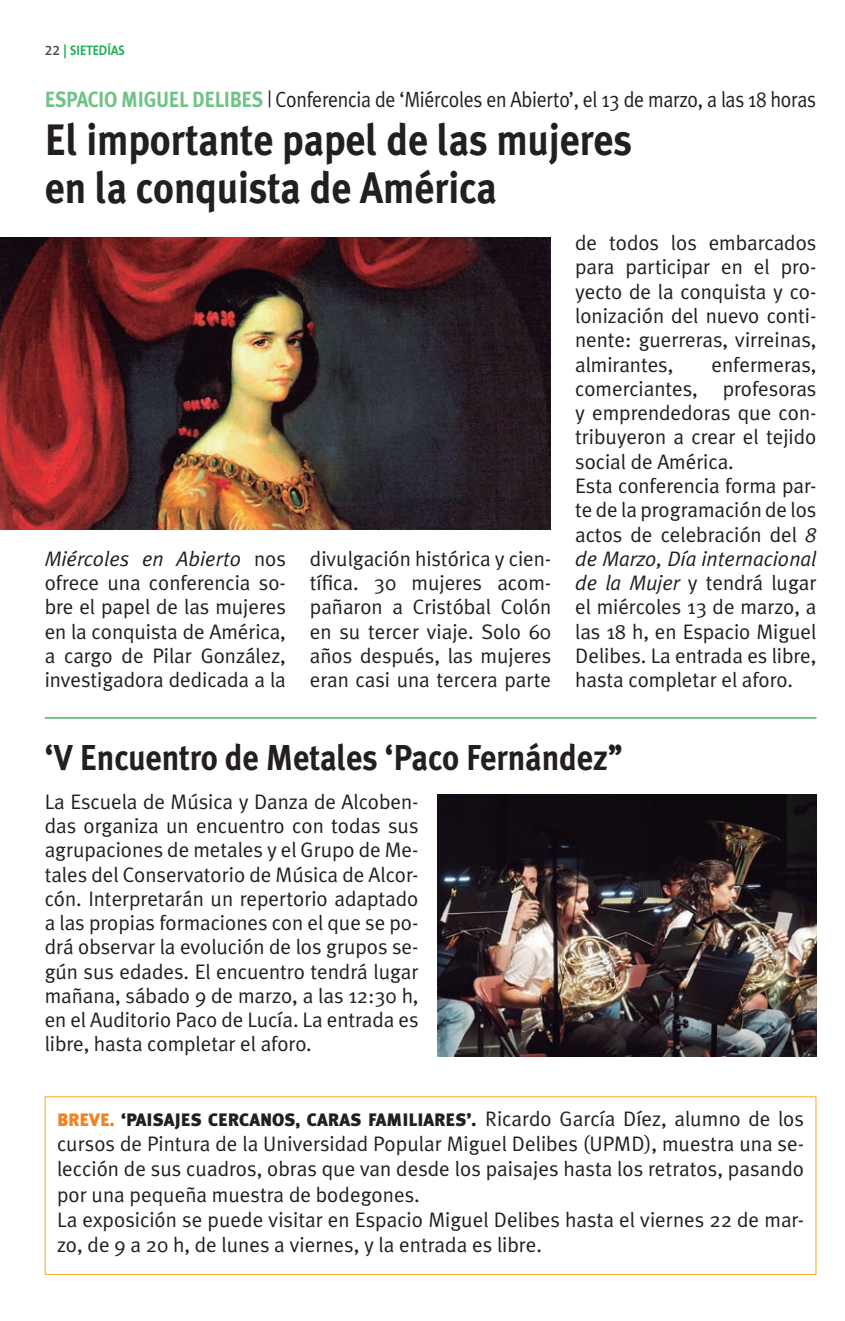
<style>
.page{position:relative;width:845px;height:1321px;background:#fff}
.page>*{position:absolute;margin:0;border:0;box-sizing:border-box;transform-origin:0 0}
.t1{font:700 44px/48px "Meta Plus";letter-spacing:-.005em;color:#231f20;scale:.9 1}
.t2{font:700 36px "Meta Plus";letter-spacing:-.005em;color:#231f20;scale:.9 1}
.t3{font:22px "Meta Plus Normal";letter-spacing:-.015em;color:#231f20;scale:.9 1}
.t4{font:21px/24.2px "Meta Plus Normal";letter-spacing:-.005em;color:#231f20;text-align:justify}
.t5{font:900 18px "Meta Plus";color:#231f20}
.t6{font:700 14px "The Sans B7";color:#1db156}
.s1{font-family:"The Sans B6";font-weight:600;color:#475354}
.s2{font-family:"Meta Plus";font-weight:700;color:#6fc388}
.s3{font-style:italic}
.s4{color:#f58220}
.s5{font-family:"Meta Plus Normal";font-weight:400;font-size:21px}
</style>
<div class="page">
<img style="left:0;top:237px;width:550px;height:292px">
<hr style="left:45px;top:717px;width:771px;height:2px;background:#6fc388">
<div style="left:45px;top:1096px;width:771px;height:179px;border:1px solid #f8a71b"></div>
<img style="left:437px;top:794px;width:379px;height:263px">
<p class="t6" style="left:45px;top:43px;width:82px"><span class="s1">22</span> | SIETEDÍAS</p>
<p class="t3" style="left:45px;top:87px;width:858px"><span class="s2">ESPACIO MIGUEL DELIBES</span> | Conferencia de ‘Miércoles en Abierto’, el 13 de marzo, a las 18 horas</p>
<h1 class="t1" style="left:45px;top:116px;width:654px">El importante papel de las mujeres en la conquista de América</h1>
<p class="t4" style="left:45px;top:546px;width:243px"><span class="s3">Miércoles en Abierto</span> nos ofrece una conferencia so&shy;bre el papel de las mujeres en la conquista de América, a cargo de Pilar González, investigadora dedicada a la</p>
<p class="t4" style="left:310px;top:546px;width:243px">divulgación histórica y cien&shy;tífica. 30 mujeres acom&shy;pañaron a Cristóbal Colón en su tercer viaje. Solo 60 años después, las mujeres eran casi una tercera parte</p>
<p class="t4" style="left:575px;top:231px;width:243px">de todos los embarcados para participar en el pro&shy;yecto de la conquista y co&shy;lonización del nuevo conti&shy;nente: guerreras, virreinas, almirantes,</p>
<p class="t4" style="left:575px;top:352px;width:243px;text-align:left;text-indent:136px">enfermeras, comerciantes, profesoras y emprendedoras que con&shy;tribuyeron a crear el tejido social de América.<br>Esta conferencia forma par&shy;te de la programación de los actos de celebración del <span class="s3">8 de Marzo, Día internacional de la Mujer</span> y tendrá lugar el miércoles 13 de marzo, a las 18 h, en Espacio Miguel<br>Delibes. La entrada es libre, hasta completar el aforo.</p>
<h2 class="t2" style="left:45px;top:737px;width:643px">‘V Encuentro de Metales ‘Paco Fernández’’</h2>
<p class="t4" style="left:45px;top:789px;width:375px">La Escuela de Música y Danza de Alcoben&shy;das organiza un encuentro con todas sus agrupaciones de metales y el Grupo de Me&shy;tales del Conservatorio de Música de Alcor&shy;cón. Interpretarán un repertorio adaptado a las propias formaciones con el que se po&shy;drá observar la evolución de los grupos se&shy;gún sus edades. El encuentro tendrá lugar mañana, sábado 9 de marzo, a las 12:30 h, en el Auditorio Paco de Lucía. La entrada es libre, hasta completar el aforo.</p>
<p class="t5" style="left:57px;top:1109px;width:748px"><span class="s4">BREVE.</span> ‘PAISAJES CERCANOS, CARAS FAMILIARES’. <span class="s5">Ricardo García Díez, alumno de los</span></p>
<p class="t4" style="left:57px;top:1131px;width:748px;line-height:25.2px;text-align:left">cursos de Pintura de la Universidad Popular Miguel Delibes (UPMD), muestra una se&shy;lección de sus cuadros, obras que van desde los paisajes hasta los retratos, pasando por una pequeña muestra de bodegones.<br>La exposición se puede visitar en Espacio Miguel Delibes hasta el viernes 22 de mar&shy;zo, de 9 a 20 h, de lunes a viernes, y la entrada es libre.</p>
</div>
